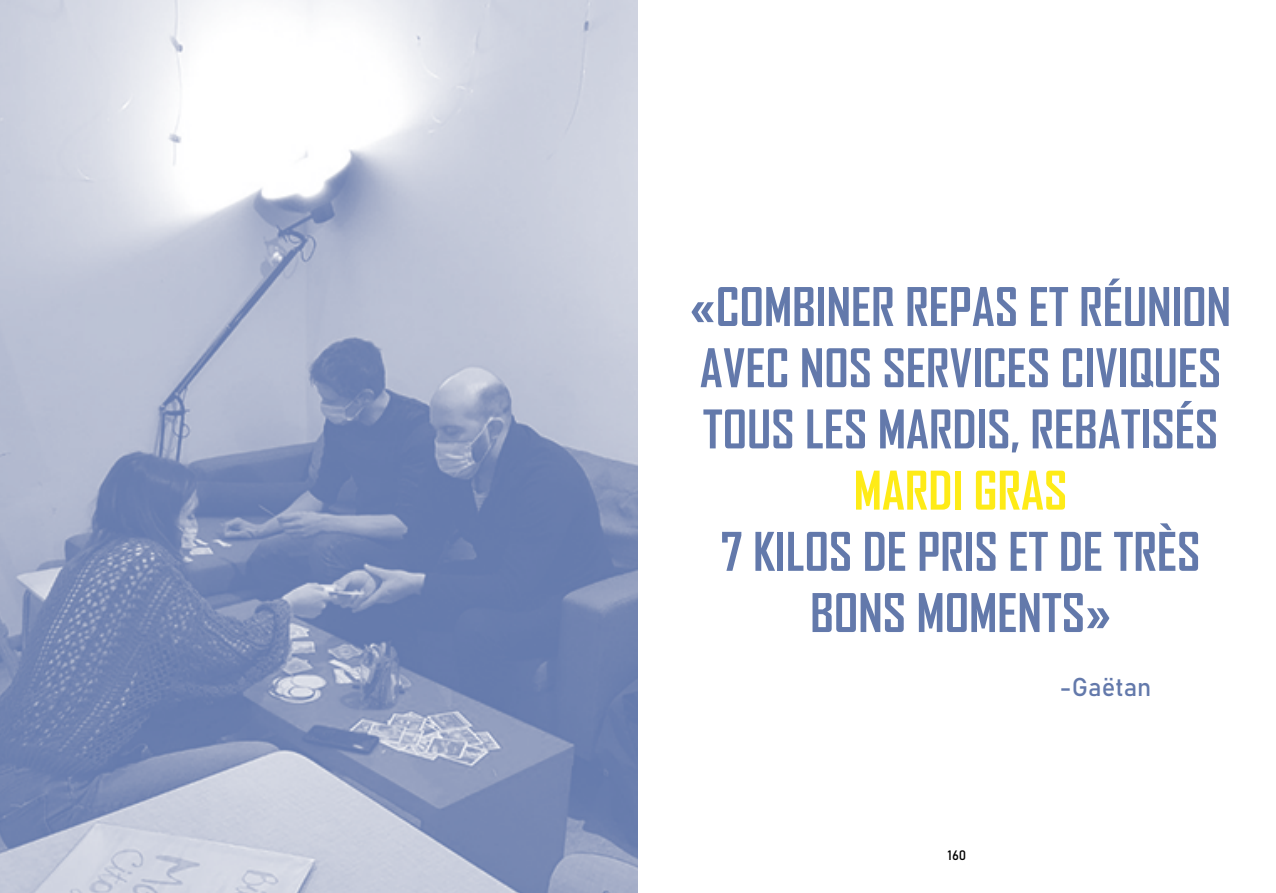
<style>
.page{position:relative;width:1276px;height:893px;background:#fff}
.page>*{position:absolute;margin:0;border:0;box-sizing:border-box;transform-origin:0 0}
.t1{font:700 51px/61.2px "Agency FB";color:#6379ab}
.t2{font:700 51px "Agency FB";color:#feeb17}
.t3{font:25.5px "Bahnschrift";color:#6379ab}
.t4{font:13.5px "Bahnschrift";color:#000}
</style>
<div class="page">
<img style="left:0;top:0;width:638px;height:893px">
<p class="t1" style="left:690px;top:275px;width:542px">«COMBINER REPAS ET RÉUNION<br>AVEC NOS SERVICES CIVIQUES<br>TOUS LES MARDIS, REBATISÉS</p>
<p class="t2" style="left:853px;top:459px;width:215px">MARDI GRAS</p>
<p class="t1" style="left:720px;top:520px;width:481px;text-align:center">7 KILOS DE PRIS ET DE TRÈS<br>BONS MOMENTS»</p>
<p class="t4" style="left:947px;top:847px;width:20px">160</p>
<p class="t3" style="left:1059px;top:671px;width:94px">-Gaëtan</p>
</div>
